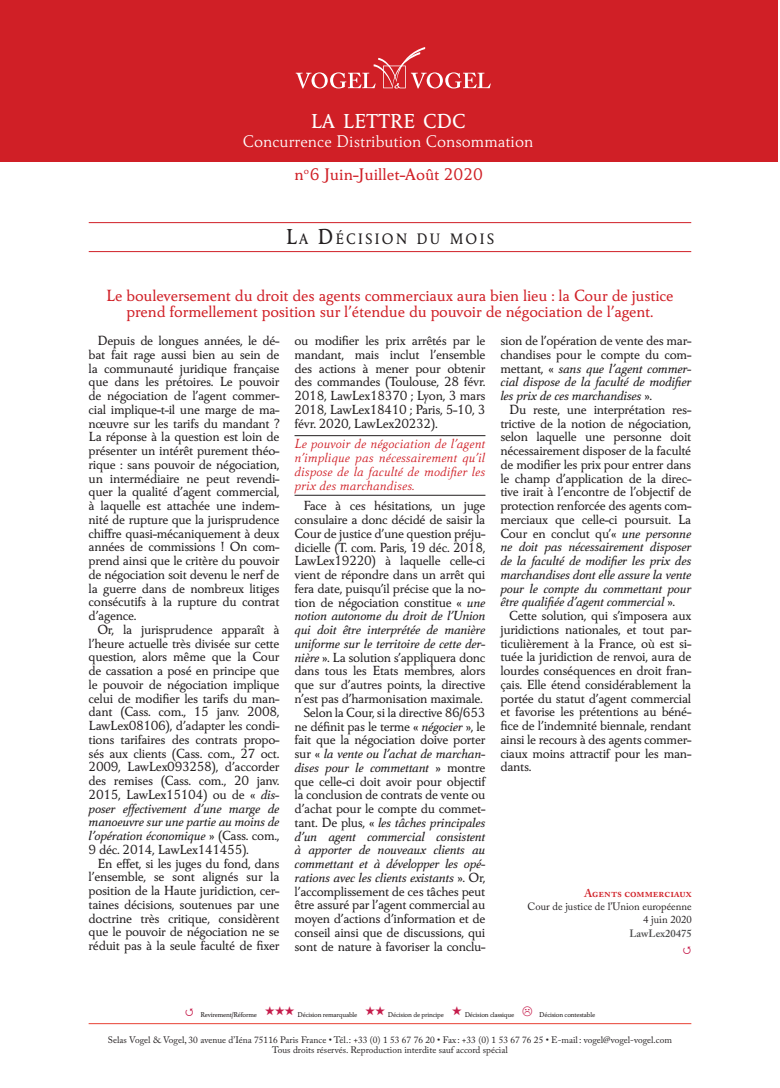
<style>
.page{position:relative;width:780px;height:1088px;background:#fff}
.page>*{position:absolute;margin:0;border:0;box-sizing:border-box;transform-origin:0 0}
.t1{font:500 21px "Carre Noir";color:#fff}
.t2{font:300 17.5px/32.8px "Carre Noir";color:#fff;text-align:center}
.t3{font:500 16.88px/16.2px "Carre Noir";letter-spacing:-.01em;color:#d01f26;text-align:center}
.t4{font:500 15.75px "Carre Noir";letter-spacing:.13em;color:#231f20;scale:.95 1}
.t5{font:500 13.75px/13.8px "Carre Noir";letter-spacing:-.025em;color:#231f20;text-align:justify}
.t6{font:italic 500 13.75px/13.8px "Carre Noir";letter-spacing:-.025em;color:#231f20;text-align:justify}
.t7{font:italic 300 13.75px/13.8px "Carre Noir";letter-spacing:-.005em;color:#d01f26;text-align:justify}
.t8{font:600 11.25px "Adobe Caslon Pro";color:#d01f26}
.t9{font:10.62px/12.8px "Adobe Caslon Pro";color:#231f20;text-align:right}
.t10{font:600 10.62px "Adobe Caslon Pro";color:#4b4c4d}
.t11{font:9.38px/10px "Adobe Caslon Pro";color:#231f20;text-align:center}
.t12{font:500 7.25px "Carre Noir";letter-spacing:-.03em;color:#231f20}
.s1{font-weight:500;color:#d01f26}
.s2{font-size:22.5px}
.s3{font-style:italic}
.s4{font-style:normal}
</style>
<div class="page">
<div style="left:0;top:0;width:777px;height:161px;background:#d01f26"></div>
<svg style="left:296px;top:47px;width:194px;height:42px"></svg>
<hr style="left:89px;top:222px;width:602px;height:1px;background:#d01f26">
<hr style="left:89px;top:251px;width:602px;height:1px;background:#d01f26">
<hr style="left:89px;top:1023px;width:602px;height:1px;background:#e84233">
<hr style="left:294px;top:435px;width:191px;height:1px;background:#231f20">
<hr style="left:294px;top:495px;width:191px;height:1px;background:#231f20">
<h1 class="t1" style="left:310px;top:109px;width:157px">LA LETTRE CDC</h1>
<p class="t2" style="left:243px;top:125px;width:292px">Concurrence Distribution Consommation <span class="s1">n</span><sup>o</sup><span class="s1">6 Juin-Juillet-Août 2020</span></p>
<p class="t4" style="left:285px;top:230px;width:221px"><span class="s2">L</span>A <span class="s2">D</span>ÉCISION DU MOIS</p>
<p class="t3" style="left:106px;top:288px;width:569px">Le bouleversement du droit des agents commerciaux aura bien lieu : la Cour de justice prend formellement position sur l’étendue du pouvoir de négociation de l’agent.</p>
<p class="t5" style="left:89px;top:334px;width:192px;text-indent:9px">Depuis de longues années, le dé&shy;bat fait rage aussi bien au sein de la communauté juridique française que dans les prétoires. Le pouvoir de négociation de l’agent commer&shy;cial implique-t-il une marge de ma&shy;nœuvre sur les tarifs du mandant ?<br>La réponse à la question est loin de présenter un intérêt purement théo&shy;rique : sans pouvoir de négociation, un intermédiaire ne peut revendi&shy;quer la qualité d’agent commercial, à laquelle est attachée une indem&shy;nité de rupture que la jurisprudence chiffre quasi-mécaniquement à deux années de commissions ! On com&shy;prend ainsi que le critère du pouvoir de négociation soit devenu le nerf de la guerre dans de nombreux litiges consécutifs à la rupture du contrat d’agence.</p>
<p class="t5" style="left:89px;top:623px;width:192px;text-indent:9px">Or, la jurisprudence apparaît à l’heure actuelle très divisée sur cette question, alors même que la Cour de cassation a posé en principe que le pouvoir de négociation implique celui de modifier les tarifs du man&shy;dant (Cass. com., 15 janv. 2008, LawLex08106), d’adapter les condi&shy;tions tarifaires des contrats propo&shy;sés aux clients (Cass. com., 27 oct.<br>2009, LawLex093258), d’accorder des remises (Cass. com., 20 janv.<br>2015, LawLex15104) ou de « <span class="s3">dis&shy;poser effectivement d’une marge de manoeuvre sur une partie au moins de l’opération économique</span> » (Cass. com., 9 déc. 2014, LawLex141455).</p>
<p class="t5" style="left:89px;top:856px;width:192px;text-indent:9px">En effet, si les juges du fond, dans l’ensemble, se sont alignés sur la position de la Haute juridiction, cer&shy;taines décisions, soutenues par une doctrine très critique, considèrent que le pouvoir de négociation ne se réduit pas à la seule faculté de fixer</p>
<p class="t5" style="left:294px;top:334px;width:192px">ou modifier les prix arrêtés par le mandant, mais inclut l’ensemble des actions à mener pour obtenir des commandes (Toulouse, 28 févr.<br>2018, LawLex18370 ; Lyon, 3 mars 2018, LawLex18410 ; Paris, 5-10, 3 févr. 2020, LawLex20232).</p>
<p class="t7" style="left:294px;top:437px;width:192px">Le pouvoir de négociation de l’agent n’implique pas nécessairement qu’il dispose de la faculté de modifier les prix des marchandises.</p>
<p class="t5" style="left:294px;top:499px;width:192px;text-align:right">Face à ces hésitations, un juge consulaire a donc décidé de saisir la Cour de justice d’une question préju&shy;dicielle (T. com. Paris, 19 déc. 2018, LawLex19220) à laquelle celle-ci vient de répondre dans un arrêt qui fera date, puisqu’il précise que la no&shy;tion de négociation constitue « <span class="s3">une notion autonome du droit de l’Union qui doit être interprétée de manière uniforme sur le territoire de cette der&shy;nière</span> ». La solution s’appliquera donc dans tous les Etats membres, alors que sur d’autres points, la directive n’est pas d’harmonisation maximale.<br>Selon la Cour, si la directive 86/653 ne définit pas le terme « <span class="s3">négocier</span> », le fait que la négociation doive porter sur « <span class="s3">la vente ou l’achat de marchan&shy;dises pour le commettant</span> » montre que celle-ci doit avoir pour objectif la conclusion de contrats de vente ou d’achat pour le compte du commet&shy;tant. De plus, « <span class="s3">les tâches principales d’un agent commercial consistent à apporter de nouveaux clients au commettant et à développer les opé&shy;rations avec les clients existants</span> ». Or, l’accomplissement de ces tâches peut être assuré par l’agent commercial au moyen d’actions d’information et de conseil ainsi que de discussions, qui sont de nature à favoriser la conclu-</p>
<p class="t6" style="left:500px;top:334px;width:192px"><span class="s4">sion de l’opération de vente des mar&shy;chandises pour le compte du com&shy;mettant, «</span> sans que l’agent commer&shy;cial dispose de la faculté de modifier les prix de ces marchandises <span class="s4">».</span></p>
<p class="t5" style="left:500px;top:403px;width:192px;text-indent:9px">Du reste, une interprétation res&shy;trictive de la notion de négociation, selon laquelle une personne doit nécessairement disposer de la faculté de modifier les prix pour entrer dans le champ d’application de la direc&shy;tive irait à l’encontre de l’objectif de protection renforcée des agents com&shy;merciaux que celle-ci poursuit. La Cour en conclut qu’« <span class="s3">une personne ne doit pas nécessairement disposer de la faculté de modifier les prix des marchandises dont elle assure la vente pour le compte du commettant pour être qualifiée d’agent commercial</span> ».</p>
<p class="t5" style="left:500px;top:609px;width:192px;text-indent:9px">Cette solution, qui s’imposera aux juridictions nationales, et tout par&shy;ticulièrement à la France, où est si&shy;tuée la juridiction de renvoi, aura de lourdes conséquences en droit fran&shy;çais. Elle étend considérablement la portée du statut d’agent commercial et favorise les prétentions au béné&shy;fice de l’indemnité biennale, rendant ainsi le recours à des agents commer&shy;ciaux moins attractif pour les man&shy;dants.</p>
<p class="t8" style="left:584px;top:887px;width:109px">Agents commerciaux</p>
<p class="t9" style="left:527px;top:900px;width:165px">Cour de justice de l’Union européenne<br>4 juin 2020</p>
<p class="t10" style="left:629px;top:927px;width:64px">LawLex20475</p>
<p class="t12" style="left:200px;top:1010px;width:315px">Revirement/Réforme <sup>★★★</sup> Décision remarquable <sup>★★</sup> Décision de principe <sup>★</sup> Décision classique</p>
<p class="t12" style="left:539px;top:1010px;width:58px">Décision contestable</p>
<p class="t11" style="left:108px;top:1035px;width:565px">Selas Vogel &amp; Vogel, 30 avenue d’Iéna 75116 Paris France • Tél.: +33 (0) 1 53 67 76 20 • Fax : +33 (0) 1 53 67 76 25 • E-mail: vogel@vogel-vogel.com<br>Tous droits réservés. Reproduction interdite sauf accord spécial</p>
</div>
